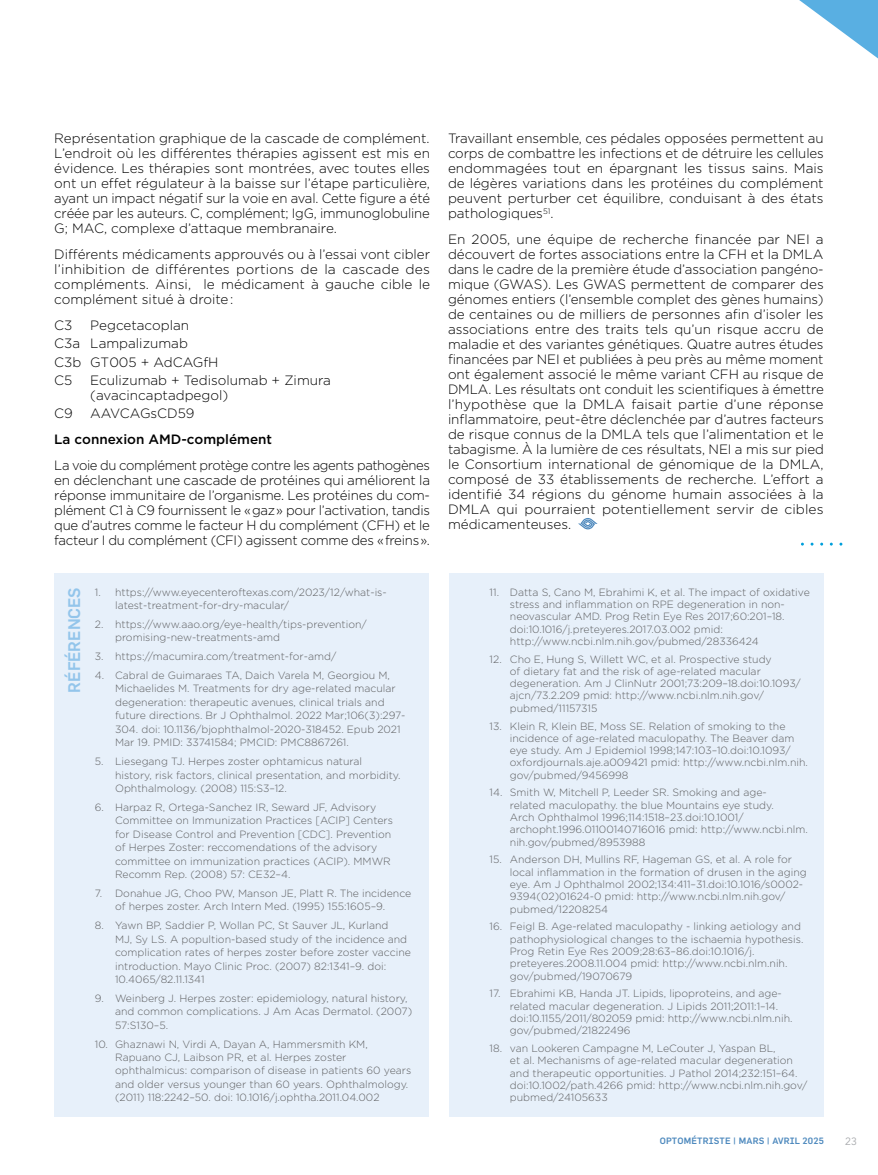
<style>
.page{position:relative;width:878px;height:1175px;background:#fff}
.page>*{position:absolute;margin:0;border:0;box-sizing:border-box;transform-origin:0 0}
.t1{font:500 16.5px "Flama";color:#93c5eb}
.t2{font:300 13.5px/15px "Gotham HTF";color:#000;text-align:justify}
.t3{font:500 13.5px "Gotham HTF";color:#000}
.t4{font:300 10.5px/12.3px "Gotham HTF";color:#5f6062}
.t5{font:10.5px "Avenir LT Std";color:#a7a9ac}
.t6{font:500 9px "Flama";letter-spacing:.02em;color:#4f8abe}
</style>
<div class="page">
<svg style="left:799px;top:0;width:79px;height:59px"></svg>
<svg style="left:578px;top:518px;width:19px;height:11px"></svg>
<div style="left:54px;top:573px;width:375px;height:51px;background:#e7f0fa"></div>
<div style="left:54px;top:605px;width:375px;height:51px;background:#e7f0fa"></div>
<div style="left:54px;top:656px;width:375px;height:105px;background:#e7f0fa"></div>
<div style="left:54px;top:742px;width:375px;height:65px;background:#e7f0fa"></div>
<div style="left:54px;top:788px;width:375px;height:105px;background:#e7f0fa"></div>
<div style="left:54px;top:874px;width:375px;height:51px;background:#e7f0fa"></div>
<div style="left:54px;top:906px;width:375px;height:92px;background:#e7f0fa"></div>
<div style="left:54px;top:979px;width:375px;height:64px;background:#e7f0fa"></div>
<div style="left:54px;top:1025px;width:375px;height:91px;background:#e7f0fa"></div>
<div style="left:449px;top:573px;width:374px;height:87px;background:#e7f0fa"></div>
<div style="left:449px;top:640px;width:374px;height:87px;background:#e7f0fa"></div>
<div style="left:449px;top:707px;width:374px;height:87px;background:#e7f0fa"></div>
<div style="left:449px;top:774px;width:374px;height:87px;background:#e7f0fa"></div>
<div style="left:449px;top:841px;width:374px;height:86px;background:#e7f0fa"></div>
<div style="left:449px;top:908px;width:374px;height:86px;background:#e7f0fa"></div>
<div style="left:449px;top:975px;width:374px;height:74px;background:#e7f0fa"></div>
<div style="left:449px;top:1029px;width:374px;height:87px;background:#e7f0fa"></div>
<p class="t2" style="left:54px;top:131px;width:377px">Représentation graphique de la cascade de complément.<br>L’endroit où les différentes thérapies agissent est mis en évidence. Les thérapies sont montrées, avec toutes elles ont un effet régulateur à la baisse sur l’étape particulière, ayant un impact négatif sur la voie en aval. Cette figure a été créée par les auteurs. C, complément; IgG, immunoglobuline G; MAC, complexe d’attaque membranaire.</p>
<p class="t2" style="left:54px;top:247px;width:377px">Différents médicaments approuvés ou à l’essai vont cibler l’inhibition de différentes portions de la cascade des compléments. Ainsi, le médicament à gauche cible le complément situé à droite:</p>
<p class="t2" style="left:54px;top:318px;width:20px">C3</p>
<p class="t2" style="left:54px;top:316px;width:166px;line-height:18.3px;text-align:left;text-indent:36px">Pegcetacoplan<br>C3a Lampalizumab<br>C3b GT005 + AdCAGfH<br>C5</p>
<p class="t2" style="left:90px;top:372px;width:242px">Eculizumab + Tedisolumab + Zimura (avacincaptadpegol)</p>
<p class="t2" style="left:54px;top:406px;width:20px">C9</p>
<p class="t2" style="left:90px;top:406px;width:106px">AAVCAGsCD59</p>
<p class="t3" style="left:54px;top:431px;width:219px">La connexion AMD-complément</p>
<p class="t2" style="left:54px;top:457px;width:377px">La voie du complément protège contre les agents pathogènes en déclenchant une cascade de protéines qui améliorent la réponse immunitaire de l’organisme. Les protéines du com&shy;plément C1 à C9 fournissent le «gaz» pour l’activation, tandis que d’autres comme le facteur H du complément (CFH) et le facteur I du complément (CFI) agissent comme des «freins».</p>
<h1 class="t1" style="left:64px;top:692px;width:106px;rotate:-90deg">RÉFÉRENCES</h1>
<p class="t4" style="left:115px;top:585px;width:273px;line-height:13.5px;text-indent:-20px">1. https://www.eyecenteroftexas.com/2023/12/what-is&shy;latest-treatment-for-dry-macular/</p>
<p class="t4" style="left:115px;top:617px;width:253px;line-height:13.5px;text-indent:-20px">2. https://www.aao.org/eye-health/tips-prevention/ promising-new-treatments-amd</p>
<p class="t4" style="left:95px;top:650px;width:243px">3. https://macumira.com/treatment-for-amd/</p>
<p class="t4" style="left:115px;top:668px;width:292px;line-height:13.5px;text-indent:-20px">4. Cabral de Guimaraes TA, Daich Varela M, Georgiou M, Michaelides M. Treatments for dry age-related macular degeneration: therapeutic avenues, clinical trials and future directions. Br J Ophthalmol. 2022 Mar;106(3):297- 304. doi: 10.1136/bjophthalmol-2020-318452. Epub 2021<br>Mar 19. PMID: 33741584; PMCID: PMC8867261.</p>
<p class="t4" style="left:115px;top:754px;width:287px;line-height:13.5px;text-indent:-20px">5. Liesegang TJ. Herpes zoster ophtamicus natural history, risk factors, clinical presentation, and morbidity.<br>Ophthalmology. (2008) 115:S3–12.</p>
<p class="t4" style="left:115px;top:800px;width:279px;line-height:13.5px;text-indent:-20px">6. Harpaz R, Ortega-Sanchez IR, Seward JF, Advisory Committee on Immunization Practices [ACIP] Centers for Disease Control and Prevention [CDC]. Prevention of Herpes Zoster: reccomendations of the advisory committee on immunization practices (ACIP). MMWR Recomm Rep. (2008) 57: CE32–4.</p>
<p class="t4" style="left:95px;top:886px;width:318px;line-height:13.5px;text-align:center">7. Donahue JG, Choo PW, Manson JE, Platt R. The incidence of herpes zoster. Arch Intern Med. (1995) 155:1605–9.</p>
<p class="t4" style="left:115px;top:918px;width:297px;line-height:13.5px;text-indent:-20px">8. Yawn BP, Saddier P, Wollan PC, St Sauver JL, Kurland<br>MJ, Sy LS. A popultion-based study of the incidence and complication rates of herpes zoster before zoster vaccine introduction. Mayo Clinic Proc. (2007) 82:1341–9. doi:<br>10.4065/82.11.1341</p>
<p class="t4" style="left:115px;top:991px;width:298px;line-height:13.5px;text-indent:-20px">9. Weinberg J. Herpes zoster: epidemiology, natural history, and common complications. J Am Acas Dermatol. (2007)<br>57:S130–5.</p>
<p class="t4" style="left:115px;top:1037px;width:298px;line-height:13.5px;text-indent:-20px">10. Ghaznawi N, Virdi A, Dayan A, Hammersmith KM, Rapuano CJ, Laibson PR, et al. Herpes zoster ophthalmicus: comparison of disease in patients 60 years and older versus younger than 60 years. Ophthalmology. (2011) 118:2242–50. doi: 10.1016/j.ophtha.2011.04.002</p>
<p class="t2" style="left:448px;top:131px;width:377px">Travaillant ensemble, ces pédales opposées permettent au corps de combattre les infections et de détruire les cellules endommagées tout en épargnant les tissus sains. Mais de légères variations dans les protéines du complément peuvent perturber cet équilibre, conduisant à des états pathologiques<sup>51</sup>.</p>
<p class="t2" style="left:448px;top:232px;width:377px">En 2005, une équipe de recherche financée par NEI a découvert de fortes associations entre la CFH et la DMLA dans le cadre de la première étude d’association pangéno&shy;mique (GWAS). Les GWAS permettent de comparer des génomes entiers (l’ensemble complet des gènes humains) de centaines ou de milliers de personnes afin d’isoler les associations entre des traits tels qu’un risque accru de maladie et des variantes génétiques. Quatre autres études financées par NEI et publiées à peu près au même moment ont également associé le même variant CFH au risque de DMLA. Les résultats ont conduit les scientifiques à émettre l’hypothèse que la DMLA faisait partie d’une réponse inflammatoire, peut-être déclenchée par d’autres facteurs de risque connus de la DMLA tels que l’alimentation et le tabagisme. À la lumière de ces résultats, NEI a mis sur pied le Consortium international de génomique de la DMLA, composé de 33 établissements de recherche. L’effort a identifié 34 régions du génome humain associées à la DMLA qui pourraient potentiellement servir de cibles médicamenteuses.</p>
<p class="t4" style="left:510px;top:585px;width:301px;text-indent:-20px">11. Datta S, Cano M, Ebrahimi K, et al. The impact of oxidative stress and inflammation on RPE degeneration in non&shy;neovascular AMD. Prog Retin Eye Res 2017;60:201–18. doi:10.1016/j.preteyeres.2017.03.002 pmid: http://www.ncbi.nlm.nih.gov/pubmed/28336424</p>
<p class="t4" style="left:510px;top:652px;width:292px;text-indent:-20px">12. Cho E, Hung S, Willett WC, et al. Prospective study<br>of dietary fat and the risk of age-related macular degeneration. Am J ClinNutr 2001;73:209–18.doi:10.1093/ ajcn/73.2.209 pmid: http://www.ncbi.nlm.nih.gov/ pubmed/11157315</p>
<p class="t4" style="left:510px;top:719px;width:299px;text-indent:-20px">13. Klein R, Klein BE, Moss SE. Relation of smoking to the incidence of age-related maculopathy. The Beaver dam eye study. Am J Epidemiol 1998;147:103–10.doi:10.1093/ oxfordjournals.aje.a009421 pmid: http://www.ncbi.nlm.nih. gov/pubmed/9456998</p>
<p class="t4" style="left:510px;top:786px;width:299px;text-indent:-20px">14. Smith W, Mitchell P, Leeder SR. Smoking and age-<br>related maculopathy. the blue Mountains eye study.<br>Arch Ophthalmol 1996;114:1518–23.doi:10.1001/ archopht.1996.01100140716016 pmid: http://www.ncbi.nlm. nih.gov/pubmed/8953988</p>
<p class="t4" style="left:510px;top:853px;width:298px;text-indent:-20px">15. Anderson DH, Mullins RF, Hageman GS, et al. A role for local inflammation in the formation of drusen in the aging eye. Am J Ophthalmol 2002;134:411–31.doi:10.1016/s0002- 9394(02)01624-0 pmid: http://www.ncbi.nlm.nih.gov/ pubmed/12208254</p>
<p class="t4" style="left:510px;top:920px;width:295px;text-indent:-20px">16. Feigl B. Age-related maculopathy - linking aetiology and pathophysiological changes to the ischaemia hypothesis.<br>Prog Retin Eye Res 2009;28:63–86.doi:10.1016/j. preteyeres.2008.11.004 pmid: http://www.ncbi.nlm.nih. gov/pubmed/19070679</p>
<p class="t4" style="left:510px;top:987px;width:284px;text-indent:-20px">17. Ebrahimi KB, Handa JT. Lipids, lipoproteins, and age&shy;related macular degeneration. J Lipids 2011;2011:1–14. doi:10.1155/2011/802059 pmid: http://www.ncbi.nlm.nih. gov/pubmed/21822496</p>
<p class="t4" style="left:510px;top:1042px;width:299px;text-indent:-20px">18. van Lookeren Campagne M, LeCouter J, Yaspan BL,<br>et al. Mechanisms of age-related macular degeneration and therapeutic opportunities. J Pathol 2014;232:151–64. doi:10.1002/path.4266 pmid: http://www.ncbi.nlm.nih.gov/ pubmed/24105633</p>
<p class="t6" style="left:659px;top:1135px;width:166px">OPTOMÉTRISTE | MARS | AVRIL 2025</p>
<p class="t5" style="left:845px;top:1134px;width:13px">23</p>
</div>
